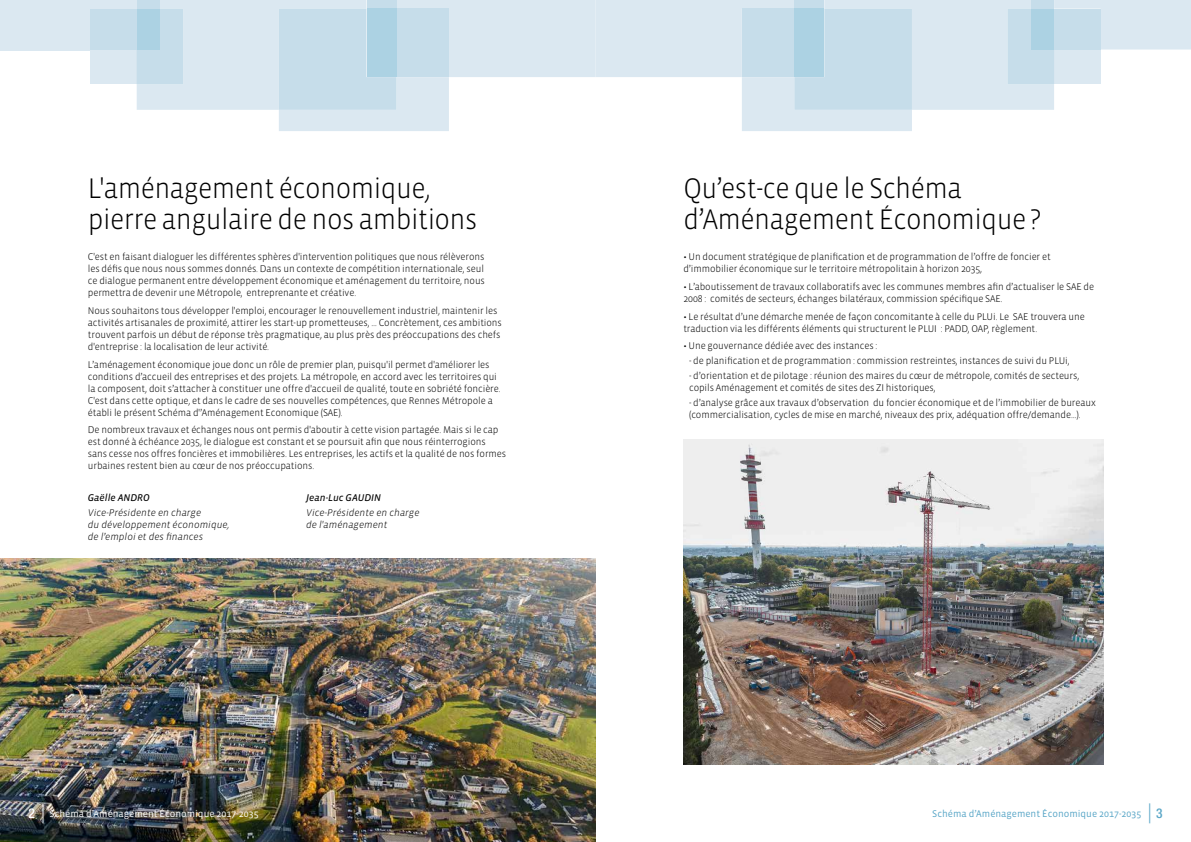
<style>
.page{position:relative;width:1191px;height:842px;background:#fff}
.page>*{position:absolute;margin:0;border:0;box-sizing:border-box;transform-origin:0 0}
.t1{font:300 29px/31px "Vista Sans OT";letter-spacing:-.02em;color:#000;scale:.95 1}
.t2{font:300 condensed 27px "Helvetica Neue";color:#fff;scale:.67 1}
.t3{font:500 condensed 13.5px "Helvetica Neue";color:#fff}
.t4{font:500 condensed 13.5px "Helvetica Neue";color:#59a6c7}
.t5{font:300 10px/12px "Vista Sans OT";letter-spacing:-.01em;color:#000}
.t6{font:italic 300 10px/12px "Vista Sans OT";color:#000}
.t7{font:italic 10px "Vista Sans OT";color:#000}
.t8{font:9.9px "Vista Sans OT";color:#59a6c7}
.t9{font:9.9px "Vista Sans OT";color:#fff}
.s1{font-family:"Helvetica Neue";font-weight:300;font-stretch:condensed;font-size:27px}
</style>
<div class="page">
<img style="left:0;top:558px;width:595px;height:284px">
<img style="left:683px;top:439px;width:420px;height:325px">
<div style="left:90px;top:50px;width:47px;height:34px;background:#dbe8f1"></div>
<div style="left:0;top:0;width:160px;height:50px;background:#dbe8f1"></div>
<div style="left:90px;top:9px;width:47px;height:41px;background:#c6ddea"></div>
<svg style="left:137px;top:0;width:1054px;height:131px"></svg>
<div style="left:366px;top:0;width:30px;height:9px;background:#c6ddea"></div>
<div style="left:396px;top:9px;width:53px;height:68px;background:#c6ddea"></div>
<div style="left:366px;top:9px;width:30px;height:68px;background:#acd2e3"></div>
<h1 class="t1" style="left:88px;top:173px;width:411px">L'aménagement économique, pierre angulaire de nos ambitions</h1>
<p class="t5" style="left:88px;top:251px;width:398px;text-align:justify">C'est en faisant dialoguer les différentes sphères d'intervention politiques que nous rélèverons les défis que nous nous sommes donnés. Dans un contexte de compétition internationale, seul ce dialogue permanent entre développement économique et aménagement du territoire, nous permettra de devenir une Métropole, entreprenante et créative.</p>
<p class="t5" style="left:88px;top:305px;width:415px">Nous souhaitons tous développer l'emploi, encourager le renouvellement industriel, maintenir les activités artisanales de proximité, attirer les start-up prometteuses, … Concrètement, ces ambitions trouvent parfois un début de réponse très pragmatique, au plus près des préoccupations des chefs d'entreprise : la localisation de leur activité.</p>
<p class="t5" style="left:88px;top:359px;width:414px">L’aménagement économique joue donc un rôle de premier plan, puisqu'il permet d'améliorer les conditions d’accueil des entreprises et des projets. La métropole, en accord avec les territoires qui la composent, doit s’attacher à constituer une offre d'accueil de qualité, toute en sobriété foncière.<br>C'est dans cette optique, et dans le cadre de ses nouvelles compétences, que Rennes Métropole a établi le présent Schéma d'’Aménagement Economique (SAE).</p>
<p class="t5" style="left:88px;top:424px;width:420px">De nombreux travaux et échanges nous ont permis d'aboutir à cette vision partagée. Mais si le cap est donné à échéance 2035, le dialogue est constant et se poursuit afin que nous réinterrogions sans cesse nos offres foncières et immobilières. Les entreprises, les actifs et la qualité de nos formes urbaines restent bien au cœur de nos préoccupations.</p>
<p class="t7" style="left:88px;top:493px;width:63px">Gaëlle ANDRO</p>
<p class="t6" style="left:88px;top:507px;width:143px">Vice-Présidente en charge<br>du développement économique, de l’emploi et des finances</p>
<p class="t7" style="left:306px;top:493px;width:76px">Jean-Luc GAUDIN</p>
<p class="t6" style="left:306px;top:507px;width:115px">Vice-Présidente en charge de l'aménagement</p>
<h1 class="t1" style="left:683px;top:173px;width:377px">Qu’est-ce que le Schéma d’Aménagement Économique ?</h1>
<p class="t5" style="left:683px;top:251px;width:369px">• Un document stratégique de planification et de programmation de l’offre de foncier et d’immobilier économique sur le territoire métropolitain à horizon 2035,</p>
<p class="t5" style="left:683px;top:281px;width:412px">• L’aboutissement de travaux collaboratifs avec les communes membres afin d’actualiser le SAE de<br>2008 : comités de secteurs, échanges bilatéraux, commission spécifique SAE.</p>
<p class="t5" style="left:683px;top:311px;width:403px">• Le résultat d’une démarche menée de façon concomitante à celle du PLUi. Le SAE trouvera une traduction via les différents éléments qui structurent le PLUI : PADD, OAP, règlement.</p>
<p class="t5" style="left:683px;top:340px;width:195px">• Une gouvernance dédiée avec des instances :</p>
<p class="t5" style="left:689px;top:355px;width:382px">- de planification et de programmation : commission restreintes, instances de suivi du PLUi,</p>
<p class="t5" style="left:689px;top:370px;width:392px">- d’orientation et de pilotage : réunion des maires du cœur de métropole, comités de secteurs, copils Aménagement et comités de sites des ZI historiques,</p>
<p class="t5" style="left:689px;top:397px;width:408px">- d’analyse grâce aux travaux d’observation du foncier économique et de l’immobilier de bureaux (commercialisation, cycles de mise en marché, niveaux des prix, adéquation offre/demande…).</p>
<h2 class="t2" style="left:41px;top:798px;width:7px">|</h2>
<p class="t9" style="left:50px;top:808px;width:210px">Schéma d’Aménagement Économique 2017-2035</p>
<p class="t8" style="left:932px;top:808px;width:221px">Schéma d’Aménagement Économique 2017-2035 <span class="s1">|</span></p>
<h3 class="t3" style="left:28px;top:805px;width:8px">2</h3>
<h3 class="t4" style="left:1156px;top:805px;width:8px">3</h3>
</div>
